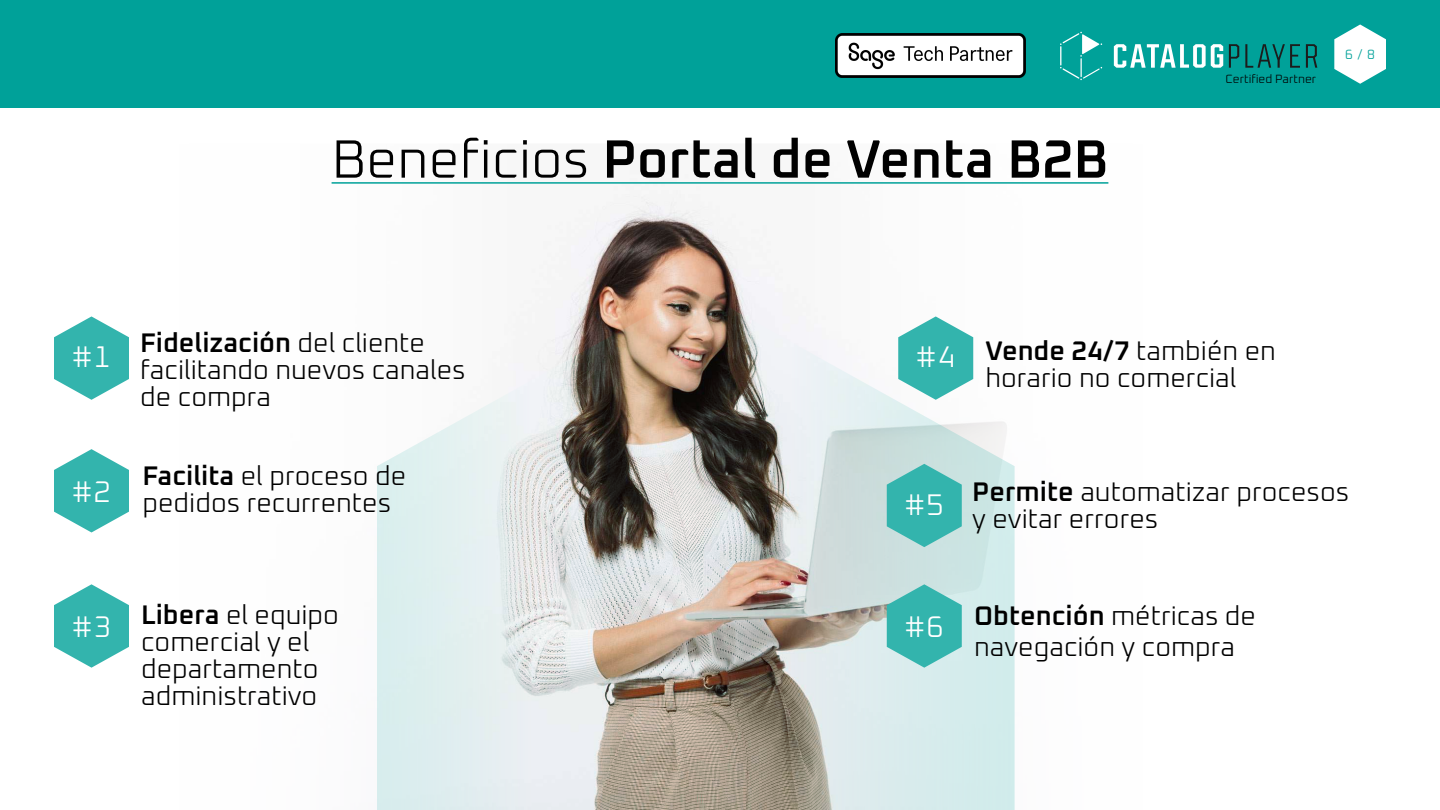
<style>
.page{position:relative;width:1440px;height:810px;background:#fff}
.page>*{position:absolute;margin:0;border:0;box-sizing:border-box;transform-origin:0 0}
.t1{font:600 54px "Oxanium";color:#000}
.t2{font:300 30px "Oxanium";color:#fff}
.t3{font:300 27px/27px "Oxanium";color:#000}
.t4{font:300 13.5px "Oxanium";color:#00a199}
.t5{font:300 12px "Oxanium";color:#000}
.s1{font-weight:300}
.s2{font-weight:600}
</style>
<div class="page">
<div style="left:0;top:0;width:1440px;height:108px;background:#00a199"></div>
<svg style="left:1334px;top:24px;width:52px;height:60px"></svg>
<svg style="left:1114px;top:44px;width:109px;height:24px"></svg>
<svg style="left:1229px;top:44px;width:10px;height:24px"></svg>
<svg style="left:1245px;top:44px;width:55px;height:24px"></svg>
<svg style="left:1306px;top:44px;width:11px;height:24px"></svg>
<svg style="left:1060px;top:32px;width:42px;height:48px"></svg>
<img style="left:836px;top:34px;width:189px;height:44px">
<img style="left:331px;top:182px;width:778px;height:107px">
<svg style="left:377px;top:289px;width:638px;height:521px"></svg>
<svg style="left:887px;top:584px;width:75px;height:84px;background:#5cc1bc"></svg>
<svg style="left:898px;top:316px;width:75px;height:84px"></svg>
<svg style="left:54px;top:449px;width:75px;height:83px"></svg>
<svg style="left:54px;top:584px;width:75px;height:84px"></svg>
<svg style="left:54px;top:316px;width:75px;height:84px"></svg>
<svg style="left:887px;top:464px;width:75px;height:83px;background:#58beb9"></svg>
<hr style="left:332px;top:182px;width:776px;height:2px;background:#00a199">
<h1 class="t1" style="left:332px;top:125px;width:778px"><span class="s1">Beneficios</span> Portal de Venta B2B</h1>
<p class="t5" style="left:1226px;top:72px;width:92px">Certified Partner</p>
<p class="t4" style="left:1345px;top:46px;width:31px">6 / 8</p>
<p class="t2" style="left:72px;top:338px;width:40px">#1</p>
<p class="t3" style="left:140px;top:328px;width:327px"><span class="s2">Fidelización</span> del cliente facilitando nuevos canales de compra</p>
<p class="t2" style="left:916px;top:338px;width:40px">#4</p>
<p class="t3" style="left:986px;top:336px;width:292px"><span class="s2">Vende 24/7</span> también en horario no comercial</p>
<p class="t2" style="left:72px;top:473px;width:40px">#2</p>
<p class="t3" style="left:142px;top:461px;width:265px"><span class="s2">Facilita</span> el proceso de pedidos recurrentes</p>
<p class="t2" style="left:905px;top:486px;width:40px">#5</p>
<p class="t3" style="left:972px;top:478px;width:378px"><span class="s2">Permite</span> automatizar procesos y evitar errores</p>
<p class="t2" style="left:72px;top:608px;width:40px">#3</p>
<p class="t3" style="left:141px;top:601px;width:199px"><span class="s2">Libera</span> el equipo comercial y el departamento administrativo</p>
<p class="t2" style="left:905px;top:608px;width:40px">#6</p>
<p class="t3" style="left:974px;top:600px;width:283px;line-height:30.8px"><span class="s2">Obtención</span> métricas de navegación y compra</p>
</div>
